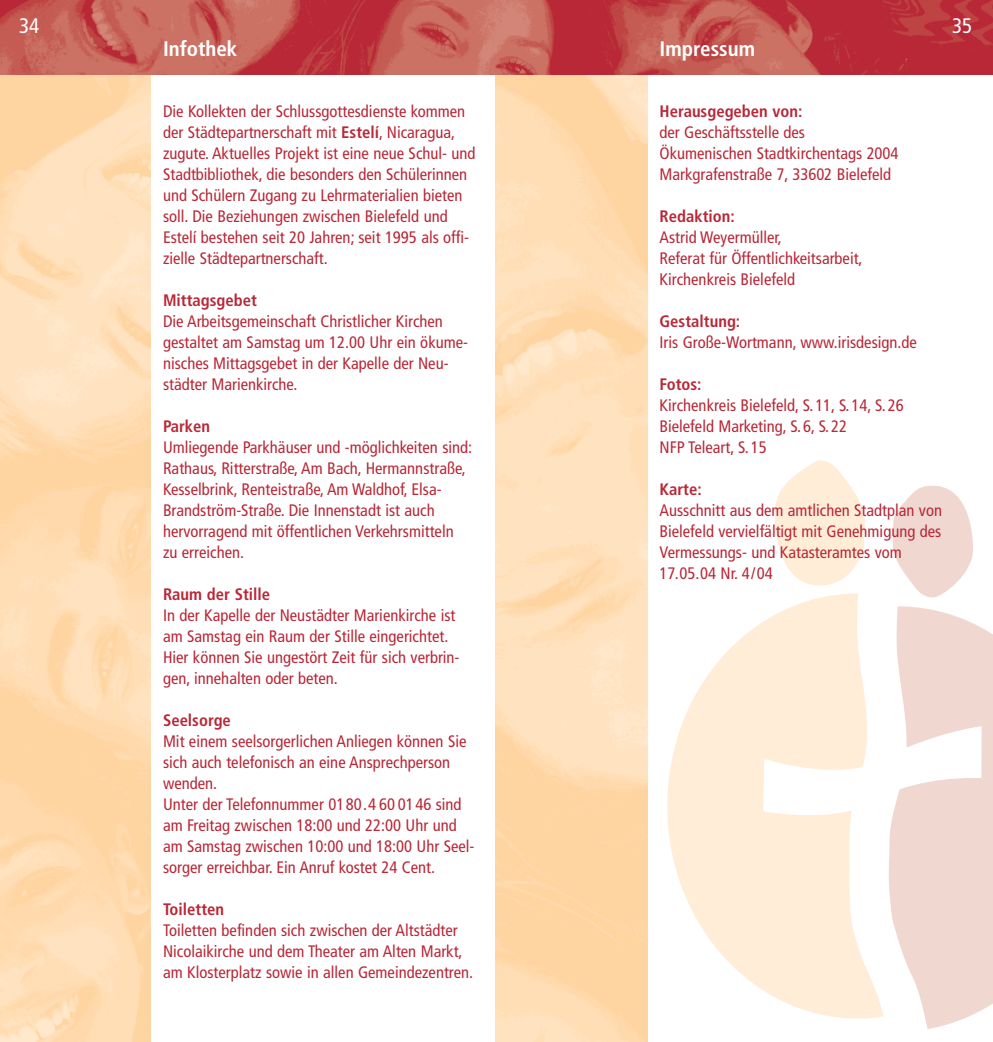
<style>
.page{position:relative;width:993px;height:1042px;background:#fff}
.page>*{position:absolute;margin:0;border:0;box-sizing:border-box;transform-origin:0 0}
.t1{font:700 condensed 21px "Frutiger";color:#fff}
.t2{font:condensed 21px "Frutiger";color:#fff}
.t3{font:condensed 16.62px/21px "Frutiger";color:#b82837}
.t4{font:700 condensed 16.62px "Frutiger";color:#b82837}
.s1{font-weight:700}
</style>
<div class="page">
<svg style="left:667px;top:593px;width:216px;height:425px;fill:#ffedd7"></svg>
<svg style="left:774px;top:460px;width:90px;height:125px"></svg>
<svg style="left:888px;top:606px;width:104px;height:423px;fill:#f0d8d1"></svg>
<svg style="left:892px;top:486px;width:80px;height:112px"></svg>
<img style="left:0;top:75px;width:150px;height:967px">
<img style="left:0;top:0;width:992px;height:75px">
<p class="t2" style="left:19px;top:18px;width:22px">34</p>
<p class="t1" style="left:163px;top:40px;width:76px">Infothek</p>
<p class="t3" style="left:163px;top:102px;width:314px">Die Kollekten der Schlussgottesdienste kommen der Städtepartnerschaft mit <span class="s1">Estelí</span>, Nicaragua, zugute. Aktuelles Projekt ist eine neue Schul- und Stadtbibliothek, die besonders den Schülerinnen und Schülern Zugang zu Lehrmaterialien bieten soll. Die Beziehungen zwischen Bielefeld und Estelí bestehen seit 20 Jahren; seit 1995 als offi&shy;zielle Städtepartnerschaft.</p>
<p class="t4" style="left:163px;top:293px;width:95px">Mittagsgebet</p>
<p class="t3" style="left:163px;top:312px;width:306px">Die Arbeitsgemeinschaft Christlicher Kirchen gestaltet am Samstag um 12.00 Uhr ein ökume&shy;nisches Mittagsgebet in der Kapelle der Neu&shy;städter Marienkirche.</p>
<p class="t4" style="left:163px;top:419px;width:48px">Parken</p>
<p class="t3" style="left:163px;top:438px;width:310px">Umliegende Parkhäuser und -möglichkeiten sind:<br>Rathaus, Ritterstraße, Am Bach, Hermannstraße, Kesselbrink, Renteistraße, Am Waldhof, Elsa-Brandström-Straße. Die Innenstadt ist auch hervorragend mit öffentlichen Verkehrsmitteln zu erreichen.</p>
<p class="t4" style="left:163px;top:587px;width:109px">Raum der Stille</p>
<p class="t3" style="left:163px;top:606px;width:298px">In der Kapelle der Neustädter Marienkirche ist am Samstag ein Raum der Stille eingerichtet.<br>Hier können Sie ungestört Zeit für sich verbrin&shy;gen, innehalten oder beten.</p>
<p class="t4" style="left:163px;top:713px;width:69px">Seelsorge</p>
<p class="t3" style="left:163px;top:732px;width:313px">Mit einem seelsorgerlichen Anliegen können Sie sich auch telefonisch an eine Ansprechperson wenden.<br>Unter der Telefonnummer 0180.4 60 0146 sind am Freitag zwischen 18:00 und 22:00 Uhr und am Samstag zwischen 10:00 und 18:00 Uhr Seel&shy;sorger erreichbar. Ein Anruf kostet 24 Cent.</p>
<p class="t4" style="left:163px;top:902px;width:63px">Toiletten</p>
<p class="t3" style="left:163px;top:921px;width:311px">Toiletten befinden sich zwischen der Altstädter<br>Nicolaikirche und dem Theater am Alten Markt, am Klosterplatz sowie in allen Gemeindezentren.</p>
<p class="t1" style="left:659px;top:40px;width:97px">Impressum</p>
<p class="t2" style="left:951px;top:18px;width:22px">35</p>
<p class="t4" style="left:659px;top:104px;width:144px">Herausgegeben von:</p>
<p class="t3" style="left:659px;top:123px;width:240px">der Geschäftsstelle des<br>Ökumenischen Stadtkirchentags 2004<br>Markgrafenstraße 7, 33602 Bielefeld</p>
<p class="t4" style="left:659px;top:209px;width:77px">Redaktion:</p>
<p class="t3" style="left:659px;top:228px;width:204px">Astrid Weyermüller,<br>Referat für Öffentlichkeitsarbeit,<br>Kirchenkreis Bielefeld</p>
<p class="t4" style="left:659px;top:314px;width:82px">Gestaltung:</p>
<p class="t3" style="left:659px;top:333px;width:259px">Iris Große-Wortmann, www.irisdesign.de</p>
<p class="t4" style="left:659px;top:377px;width:44px">Fotos:</p>
<p class="t3" style="left:659px;top:396px;width:245px">Kirchenkreis Bielefeld, S. 11, S. 14, S. 26<br>Bielefeld Marketing, S. 6, S. 22<br>NFP Teleart, S. 15</p>
<p class="t4" style="left:659px;top:482px;width:44px">Karte:</p>
<p class="t3" style="left:659px;top:501px;width:284px">Ausschnitt aus dem amtlichen Stadtplan von Bielefeld vervielfältigt mit Genehmigung des Vermessungs- und Katasteramtes vom 17.05.04 Nr. 4/04</p>
</div>
